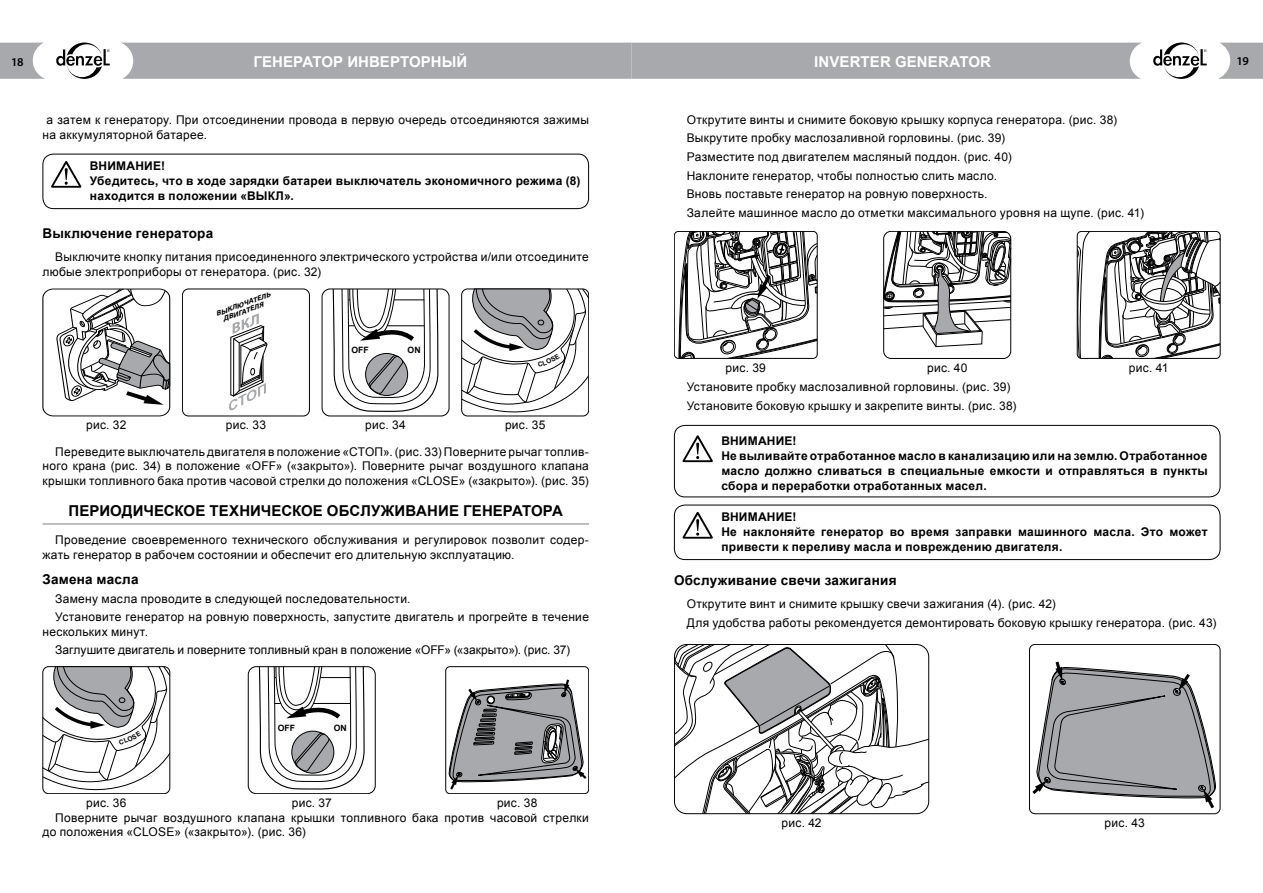
<style>
.page{position:relative;width:1263px;height:893px;background:#fff}
.page>*{position:absolute;margin:0;border:0;box-sizing:border-box;transform-origin:0 0}
.t1{font:700 15px "Arial";letter-spacing:.005em;color:#000}
.t2{font:700 15px "Arial";letter-spacing:.005em;color:#fff}
.t3{font:700 13.5px "Arial";letter-spacing:.015em;color:#000}
.t4{font:12px/18.8px "Arial";letter-spacing:.025em;color:#000}
.t5{font:700 12px/15px "Arial";letter-spacing:.02em;color:#000}
.t6{font:12px/18.6px "Arial";letter-spacing:.005em;color:#000}
.t7{font:600 12px "Myriad Pro";color:#000}
.t8{font:700 8.7px "Arial";color:#000}
.t9{font:italic 700 7.05px/7.1px "Myriad Pro";color:#000;scale:1.13 1}
</style>
<div class="page">
<svg style="left:1218px;top:43px;width:45px;height:36px"></svg>
<svg style="left:1153px;top:43px;width:54px;height:36px"></svg>
<div style="left:122px;top:43px;width:1019px;height:36px;background:#a7a9ac"></div>
<svg style="left:0;top:43px;width:45px;height:36px"></svg>
<svg style="left:56px;top:43px;width:54px;height:36px"></svg>
<svg style="left:678px;top:231px;width:139px;height:128px"></svg>
<svg style="left:883px;top:231px;width:128px;height:116px"></svg>
<svg style="left:1077px;top:231px;width:13px;height:128px"></svg>
<svg style="left:1099px;top:231px;width:121px;height:128px"></svg>
<div style="left:674px;top:425px;width:546px;height:72px;border:1px solid #000;border-radius:11px"></div>
<svg style="left:682px;top:435px;width:31px;height:27px"></svg>
<div style="left:674px;top:505px;width:546px;height:55px;border:1px solid #000;border-radius:11px"></div>
<svg style="left:682px;top:512px;width:31px;height:27px"></svg>
<svg style="left:674px;top:644px;width:255px;height:170px"></svg>
<div style="left:1029px;top:644px;width:191px;height:170px;border:1px solid #000;border-radius:6px"></div>
<svg style="left:1029px;top:658px;width:187px;height:154px"></svg>
<hr style="left:43px;top:523px;width:546px;height:2px;background:#a7a9ac">
<div style="left:43px;top:154px;width:546px;height:55px;border:1px solid #000;border-radius:11px"></div>
<svg style="left:51px;top:161px;width:30px;height:27px"></svg>
<svg style="left:43px;top:289px;width:127px;height:127px"></svg>
<div style="left:182px;top:289px;width:128px;height:127px;border:1px solid #000;border-radius:6px"></div>
<svg style="left:229px;top:313px;width:39px;height:97px"></svg>
<div style="left:322px;top:289px;width:127px;height:127px;border:1px solid #000;border-radius:8px"></div>
<svg style="left:332px;top:289px;width:107px;height:123px"></svg>
<div style="left:248px;top:666px;width:127px;height:128px;border:1px solid #000;border-radius:8px"></div>
<svg style="left:258px;top:666px;width:107px;height:124px"></svg>
<div style="left:445px;top:666px;width:144px;height:128px;border:1px solid #000;border-radius:4px"></div>
<svg style="left:448px;top:677px;width:141px;height:117px"></svg>
<svg style="left:461px;top:289px;width:128px;height:127px"></svg>
<svg style="left:43px;top:666px;width:127px;height:128px"></svg>
<p class="t7" style="left:11px;top:55px;width:14px">18</p>
<p class="t2" style="left:254px;top:52px;width:215px">ГЕНЕРАТОР ИНВЕРТОРНЫЙ</p>
<p class="t2" style="left:814px;top:52px;width:179px">INVERTER GENERATOR</p>
<p class="t7" style="left:1236px;top:54px;width:14px">19</p>
<p class="t4" style="left:43px;top:112px;width:548px;line-height:15px;text-indent:4px">а затем к генератору. При отсоединении провода в первую очередь отсоединяются зажимы на аккумуляторной батарее.</p>
<p class="t5" style="left:90px;top:159px;width:492px">ВНИМАНИЕ!<br>Убедитесь, что в ходе зарядки батареи выключатель экономичного режима (8) находится в положении «ВЫКЛ».</p>
<p class="t3" style="left:43px;top:224px;width:172px">Выключение генератора</p>
<p class="t4" style="left:43px;top:249px;width:548px;line-height:15px;text-indent:13px">Выключите кнопку питания присоединенного электрического устройства и/или отсоедините любые электроприборы от генератора. (рис. 32)</p>
<p class="t9" style="left:220px;top:309px;width:48px;text-indent:-5px;rotate:-20deg">ВЫКЛЮЧАТЕЛЬ<br>ДВИГАТЕЛЯ</p>
<p class="t8" style="left:351px;top:347px;width:19px">OFF</p>
<p class="t8" style="left:408px;top:347px;width:15px">ON</p>
<p class="t4" style="left:365px;top:416px;width:42px">рис. 34</p>
<p class="t4" style="left:43px;top:445px;width:548px;line-height:14.7px;text-align:justify;text-indent:13px">Переведите выключатель двигателя в положение «СТОП». (рис. 33) Поверните рычаг топлив&shy;ного крана (рис. 34) в положение «OFF» («закрыто»). Поверните рычаг воздушного клапана крышки топливного бака против часовой стрелки до положения «CLOSE» («закрыто»). (рис. 35)</p>
<p class="t1" style="left:69px;top:501px;width:496px">ПЕРИОДИЧЕСКОЕ ТЕХНИЧЕСКОЕ ОБСЛУЖИВАНИЕ ГЕНЕРАТОРА</p>
<p class="t4" style="left:43px;top:532px;width:548px;line-height:15px;text-indent:13px">Проведение своевременного технического обслуживания и регулировок позволит содер&shy;жать генератор в рабочем состоянии и обеспечит его длительную эксплуатацию.</p>
<p class="t3" style="left:43px;top:570px;width:98px">Замена масла</p>
<p class="t4" style="left:55px;top:589px;width:535px">Замену масла проводите в следующей последовательности.<br>Установите генератор на ровную поверхность, запустите двигатель и прогрейте в течение</p>
<p class="t6" style="left:55px;top:622px;width:516px;text-indent:-13px">нескольких минут.<br>Заглушите двигатель и поверните топливный кран в положение «OFF» («закрыто»). (рис. 37)</p>
<p class="t4" style="left:86px;top:416px;width:42px">рис. 32</p>
<p class="t4" style="left:505px;top:416px;width:42px">рис. 35</p>
<p class="t4" style="left:226px;top:416px;width:42px">рис. 33</p>
<p class="t8" style="left:278px;top:725px;width:19px">OFF</p>
<p class="t8" style="left:334px;top:725px;width:15px">ON</p>
<p class="t4" style="left:292px;top:793px;width:42px">рис. 37</p>
<p class="t4" style="left:497px;top:793px;width:42px">рис. 38</p>
<p class="t4" style="left:55px;top:808px;width:535px">Поверните рычаг воздушного клапана крышки топливного бака против часовой стрелки</p>
<p class="t4" style="left:43px;top:823px;width:265px">до положения «CLOSE» («закрыто»). (рис. 36)</p>
<p class="t4" style="left:86px;top:793px;width:42px">рис. 36</p>
<p class="t4" style="left:687px;top:110px;width:459px">Открутите винты и снимите боковую крышку корпуса генератора. (рис. 38)<br>Выкрутите пробку маслозаливной горловины. (рис. 39)<br>Разместите под двигателем масляный поддон. (рис. 40)<br>Наклоните генератор, чтобы полностью слить масло.<br>Вновь поставьте генератор на ровную поверхность.<br>Залейте машинное масло до отметки максимального уровня на щупе. (рис. 41)</p>
<p class="t4" style="left:725px;top:358px;width:42px">рис. 39</p>
<p class="t4" style="left:927px;top:358px;width:42px">рис. 40</p>
<p class="t4" style="left:1129px;top:358px;width:41px">рис. 41</p>
<p class="t4" style="left:687px;top:377px;width:331px;line-height:19.2px">Установите пробку маслозаливной горловины. (рис. 39)<br>Установите боковую крышку и закрепите винты. (рис. 38)</p>
<p class="t5" style="left:721px;top:433px;width:488px">ВНИМАНИЕ!<br>Не выливайте отработанное масло в канализацию или на землю. Отработанное масло должно сливаться в специальные емкости и отправляться в пункты сбора и переработки отработанных масел.</p>
<p class="t5" style="left:721px;top:510px;width:488px">ВНИМАНИЕ!<br>Не наклоняйте генератор во время заправки машинного масла. Это может привести к переливу масла и повреждению двигателя.</p>
<p class="t3" style="left:674px;top:571px;width:224px">Обслуживание свечи зажигания</p>
<p class="t4" style="left:687px;top:594px;width:531px;line-height:19.2px">Открутите винт и снимите крышку свечи зажигания (4). (рис. 42)<br>Для удобства работы рекомендуется демонтировать боковую крышку генератора. (рис. 43)</p>
<p class="t4" style="left:781px;top:814px;width:42px">рис. 42</p>
<p class="t4" style="left:1104px;top:814px;width:42px">рис. 43</p>
</div>
